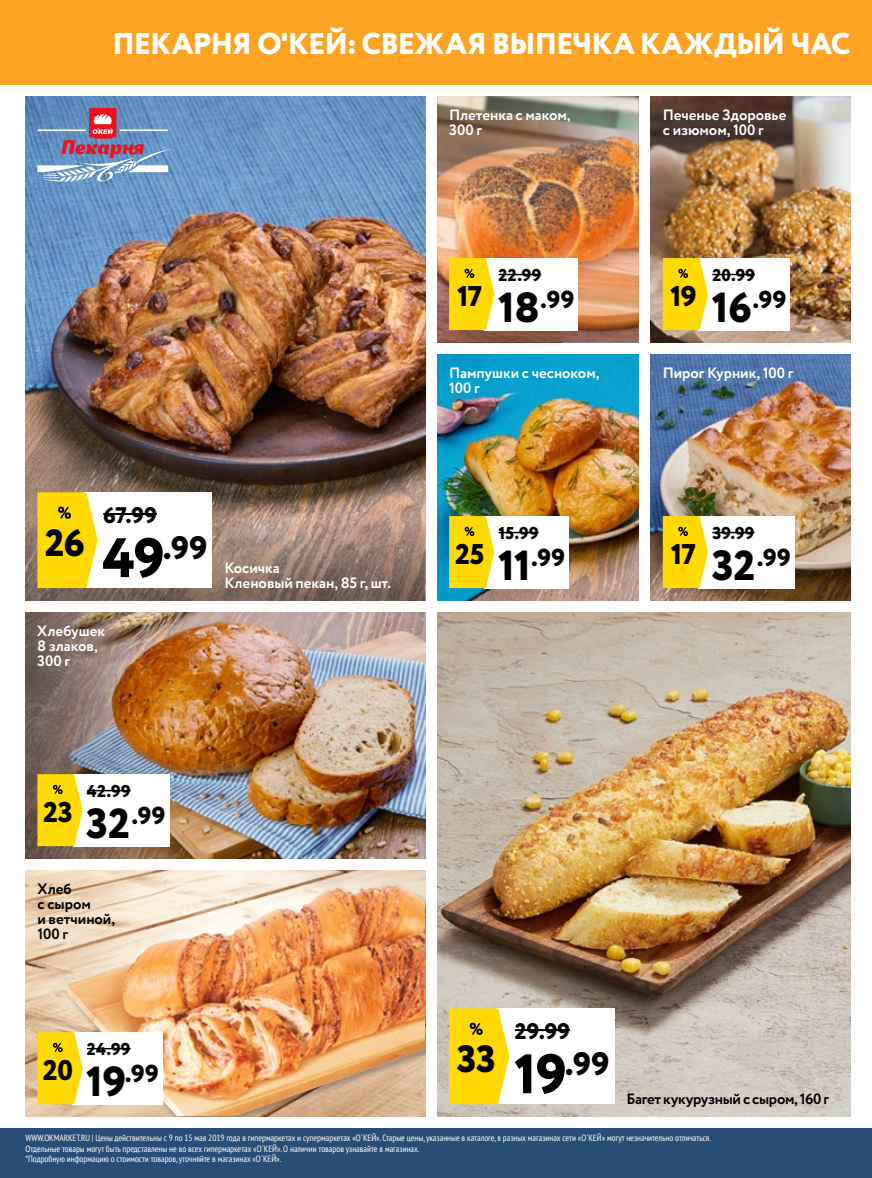
<style>
.page{position:relative;width:872px;height:1178px;background:#fff}
.page>*{position:absolute;margin:0;border:0;box-sizing:border-box;transform-origin:0 0}
.t1{font:800 37.95px "Circe";color:#000}
.t2{font:800 32.4px "Circe";color:#000}
.t3{font:800 30px "Circe";letter-spacing:-.025em;color:#fff}
.t4{font:800 28.5px "Circe";letter-spacing:-.015em;color:#000}
.t5{font:800 24.45px "Circe";letter-spacing:.01em;color:#000}
.t6{font:800 22.5px "Circe";letter-spacing:.005em;color:#000}
.t7{font:800 17.1px "Circe";letter-spacing:.01em;color:#000}
.t8{font:700 15px/15px "Circe";letter-spacing:-.005em;color:#fff}
.t9{font:700 15px/15px "Circe";letter-spacing:-.01em;color:#000}
.t10{font:condensed 9px/10.5px "PT Sans";color:#fff}
.s1{font-size:55.5px}
.s2{font-size:42px}
</style>
<div class="page">
<img style="left:25px;top:870px;width:400px;height:246px">
<img style="left:437px;top:354px;width:202px;height:246px">
<img style="left:25px;top:96px;width:400px;height:408px">
<img style="left:437px;top:612px;width:413px;height:504px">
<img style="left:651px;top:354px;width:199px;height:246px">
<img style="left:651px;top:96px;width:199px;height:246px">
<img style="left:67px;top:885px;width:358px;height:231px">
<div style="left:437px;top:96px;width:202px;height:246px;background:#000;opacity:.35"></div>
<img style="left:147px;top:612px;width:278px;height:246px">
<svg style="left:25px;top:504px;width:400px;height:96px;background:#977d71"></svg>
<img style="left:25px;top:612px;width:122px;height:246px">
<div style="left:0;top:1128px;width:872px;height:50px;background:#284e78"></div>
<div style="left:84px;top:492px;width:128px;height:96px;background:#fff"></div>
<hr style="left:103px;top:513px;width:54px;height:2px;background:#000">
<svg style="left:37px;top:492px;width:61px;height:96px;background:#fad91a"></svg>
<div style="left:496px;top:1008px;width:118px;height:96px;background:#fff"></div>
<hr style="left:515px;top:1029px;width:55px;height:2px;background:#000">
<svg style="left:449px;top:1008px;width:60px;height:96px;background:#fbd917"></svg>
<div style="left:698px;top:516px;width:96px;height:72px;background:#fff"></div>
<hr style="left:712px;top:532px;width:42px;height:1px;background:#000">
<svg style="left:663px;top:516px;width:45px;height:72px;background:#fbd917"></svg>
<div style="left:698px;top:258px;width:92px;height:72px;background:#fff"></div>
<hr style="left:712px;top:274px;width:43px;height:1px;background:#000">
<svg style="left:663px;top:258px;width:45px;height:72px;background:#fbd917"></svg>
<div style="left:73px;top:1032px;width:90px;height:72px;background:#fff"></div>
<hr style="left:87px;top:1048px;width:44px;height:1px;background:#000">
<svg style="left:37px;top:1032px;width:46px;height:72px;background:#fbd91a"></svg>
<div style="left:484px;top:258px;width:94px;height:72px;background:#fff"></div>
<hr style="left:498px;top:274px;width:43px;height:1px;background:#000">
<svg style="left:449px;top:258px;width:45px;height:72px;background:#fbd815"></svg>
<div style="left:73px;top:774px;width:96px;height:72px;background:#fff"></div>
<hr style="left:87px;top:790px;width:44px;height:1px;background:#000">
<svg style="left:37px;top:774px;width:46px;height:72px;background:#fad819"></svg>
<div style="left:484px;top:516px;width:85px;height:72px;background:#fff"></div>
<hr style="left:498px;top:532px;width:40px;height:1px;background:#000">
<svg style="left:449px;top:516px;width:45px;height:72px;background:#fad816"></svg>
<div style="left:0;top:0;width:872px;height:84px;background:#fca324"></div>
<svg style="left:37px;top:108px;width:135px;height:77px;background:#8690b6"></svg>
<h3 class="t3" style="left:112px;top:23px;width:739px">ПЕКАРНЯ О'КЕЙ: СВЕЖАЯ ВЫПЕЧКА КАЖДЫЙ ЧАС</h3>
<h1 class="t1" style="left:45px;top:517px;width:41px">26</h1>
<h3 class="t6" style="left:103px;top:500px;width:55px">67.99</h3>
<h2 class="t2" style="left:102px;top:525px;width:107px"><span class="s1">49</span>.99</h2>
<h3 class="t8" style="left:37px;top:624px;width:69px">Хлебушек<br>8 злаков,<br>300 г</h3>
<h3 class="t8" style="left:224px;top:561px;width:168px">Косичка<br>Кленовый пекан, 85 г, шт.</h3>
<h3 class="t4" style="left:43px;top:793px;width:31px">23</h3>
<h3 class="t7" style="left:87px;top:780px;width:45px">42.99</h3>
<h3 class="t5" style="left:86px;top:799px;width:81px"><span class="s2">32</span>.99</h3>
<h3 class="t9" style="left:38px;top:882px;width:79px">Хлеб<br>с сыром<br>и ветчиной,<br>100 г</h3>
<h3 class="t4" style="left:43px;top:1051px;width:32px">20</h3>
<h3 class="t7" style="left:87px;top:1038px;width:45px">24.99</h3>
<h3 class="t5" style="left:86px;top:1057px;width:74px"><span class="s2">19</span>.99</h3>
<h3 class="t8" style="left:449px;top:108px;width:123px">Плетенка с маком,<br>300 г</h3>
<h3 class="t8" style="left:663px;top:108px;width:125px">Печенье Здоровье с изюмом, 100 г</h3>
<h3 class="t7" style="left:498px;top:264px;width:44px">22.99</h3>
<h3 class="t7" style="left:712px;top:264px;width:44px">20.99</h3>
<h3 class="t4" style="left:457px;top:277px;width:27px">17</h3>
<h3 class="t5" style="left:498px;top:283px;width:78px"><span class="s2">18</span>.99</h3>
<h3 class="t4" style="left:670px;top:277px;width:28px">19</h3>
<h3 class="t5" style="left:711px;top:283px;width:76px"><span class="s2">16</span>.99</h3>
<h3 class="t8" style="left:449px;top:366px;width:152px">Пампушки с чесноком,<br>100 г</h3>
<h3 class="t8" style="left:663px;top:366px;width:132px">Пирог Курник, 100 г</h3>
<h3 class="t7" style="left:498px;top:522px;width:41px">15.99</h3>
<h3 class="t7" style="left:712px;top:522px;width:44px">39.99</h3>
<h3 class="t4" style="left:455px;top:535px;width:31px">25</h3>
<h3 class="t5" style="left:498px;top:541px;width:69px"><span class="s2">11</span>.99</h3>
<h3 class="t4" style="left:671px;top:535px;width:27px">17</h3>
<h3 class="t5" style="left:711px;top:541px;width:81px"><span class="s2">32</span>.99</h3>
<h1 class="t1" style="left:457px;top:1033px;width:41px">33</h1>
<h3 class="t6" style="left:515px;top:1016px;width:57px">29.99</h3>
<h2 class="t2" style="left:514px;top:1042px;width:97px"><span class="s1">19</span>.99</h2>
<h3 class="t9" style="left:626px;top:1092px;width:204px">Багет кукурузный с сыром, 160 г</h3>
<p class="t10" style="left:26px;top:1132px;width:687px">WWW.OKMARKET.RU | Цены действительны с 9 по 15 мая 2019 года в гипермаркетах и супермаркетах «О´КЕЙ». Старые цены,указанные в каталоге, в разных магазинах сети «О´КЕЙ» могут незначительно отличаться.<br>Отдельные товары могут быть представлены не во всех гипермаркетах «О´КЕЙ». О наличии товаров узнавайте в магазинах.<br>*Подробную информацию о стоимости товаров, уточняйте в магазинах «О´КЕЙ».</p>
</div>
